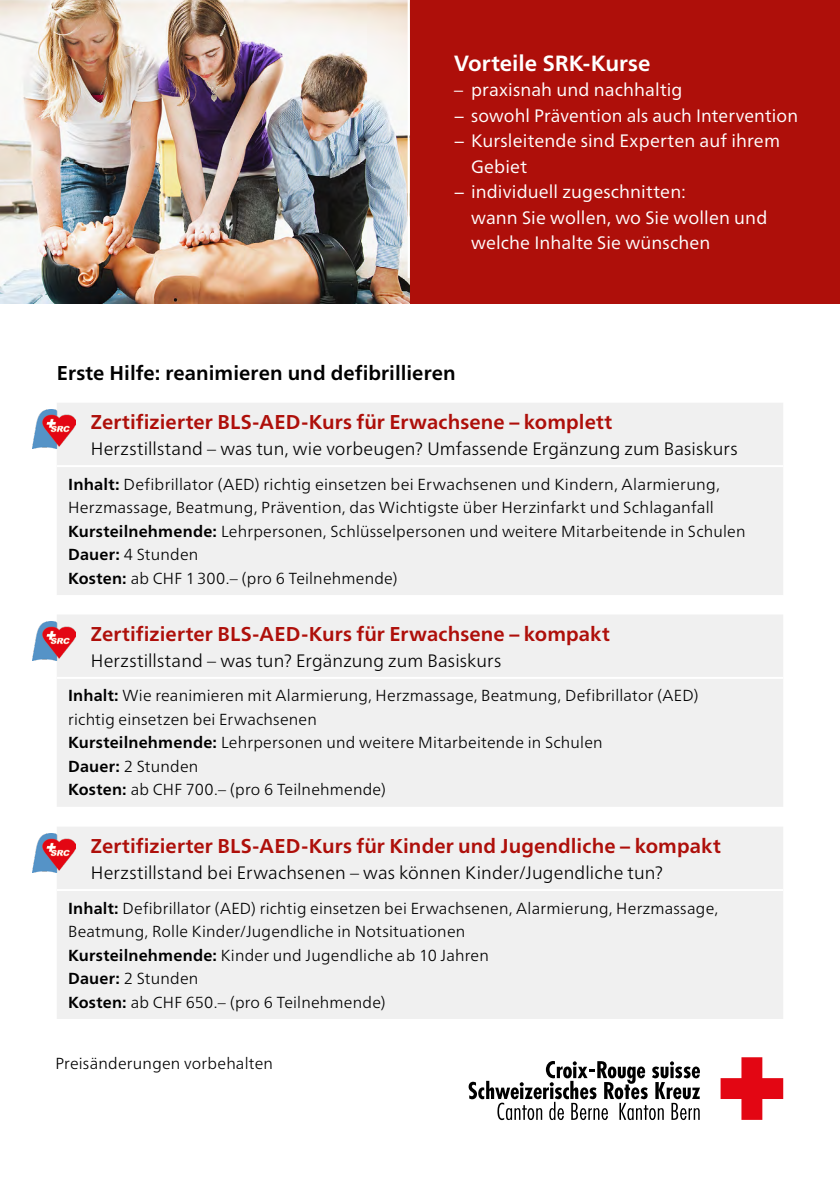
<style>
.page{position:relative;width:840px;height:1191px;background:#fff}
.page>*{position:absolute;margin:0;border:0;box-sizing:border-box;transform-origin:0 0}
.t1{font:700 22px "Frutiger Neue LTW1 G";color:#fff}
.t2{font:700 20px "Frutiger Neue LTW1 G";letter-spacing:.005em;color:#ae0f0a}
.t3{font:700 20px "Frutiger Neue LTW1 G";letter-spacing:.005em;color:#000}
.t4{font:18px "Frutiger Neue LTW1 G";letter-spacing:.005em;color:#fff}
.t5{font:300 18px "Frutiger Neue LTW1 G";letter-spacing:.005em;color:#000}
.t6{font:300 16px/23.6px "Frutiger Neue LTW1 G";letter-spacing:.01em;color:#000}
.s1{font-weight:700}
</style>
<div class="page">
<div style="left:408px;top:0;width:431px;height:303px;background:#ae0f0a"></div>
<img style="left:0;top:0;width:409px;height:303px">
<hr style="left:407px;top:0;width:2px;height:278px;background:#fff">
<svg style="left:720px;top:1057px;width:62px;height:62px"></svg>
<svg style="left:468px;top:1061px;width:231px;height:59px"></svg>
<div style="left:57px;top:403px;width:725px;height:192px;background:#f0f0f0"></div>
<hr style="left:57px;top:465px;width:725px;height:2px;background:#fff">
<img style="left:32px;top:409px;width:44px;height:40px">
<div style="left:57px;top:615px;width:725px;height:192px;background:#f0f0f0"></div>
<hr style="left:57px;top:677px;width:725px;height:2px;background:#fff">
<img style="left:32px;top:621px;width:44px;height:39px">
<div style="left:57px;top:827px;width:725px;height:192px;background:#f0f0f0"></div>
<hr style="left:57px;top:889px;width:725px;height:2px;background:#fff">
<img style="left:32px;top:833px;width:44px;height:40px">
<h1 class="t1" style="left:454px;top:50px;width:198px">Vorteile SRK-Kurse</h1>
<p class="t4" style="left:454px;top:79px;width:230px">– praxisnah und nachhaltig</p>
<p class="t4" style="left:454px;top:105px;width:345px">− sowohl Prävention als auch Intervention</p>
<p class="t4" style="left:454px;top:130px;width:327px">− Kursleitende sind Experten auf ihrem</p>
<p class="t4" style="left:471px;top:156px;width:58px">Gebiet</p>
<p class="t4" style="left:454px;top:181px;width:233px">− individuell zugeschnitten:</p>
<p class="t4" style="left:471px;top:207px;width:297px">wann Sie wollen, wo Sie wollen und</p>
<p class="t4" style="left:471px;top:232px;width:241px">welche Inhalte Sie wünschen</p>
<p class="t3" style="left:57px;top:361px;width:400px">Erste Hilfe: reanimieren und defibrillieren</p>
<p class="t2" style="left:91px;top:410px;width:522px">Zertifizierter BLS-AED-Kurs für Erwachsene – komplett</p>
<p class="t5" style="left:91px;top:437px;width:648px">Herzstillstand – was tun, wie vorbeugen? Umfassende Ergänzung zum Basiskurs</p>
<p class="t6" style="left:68px;top:472px;width:678px"><span class="s1">Inhalt:</span> Defibrillator (AED) richtig einsetzen bei Erwachsenen und Kindern, Alarmierung, Herzmassage, Beatmung, Prävention, das Wichtigste über Herzinfarkt und Schlaganfall <span class="s1">Kursteilnehmende:</span> Lehrpersonen, Schlüsselpersonen und weitere Mitarbeitende in Schulen <span class="s1">Dauer:</span> 4 Stunden<br><span class="s1">Kosten:</span> ab CHF 1300.– (pro 6 Teilnehmende)</p>
<p class="t2" style="left:91px;top:622px;width:520px">Zertifizierter BLS-AED-Kurs für Erwachsene – kompakt</p>
<p class="t5" style="left:91px;top:649px;width:412px">Herzstillstand – was tun? Ergänzung zum Basiskurs</p>
<p class="t6" style="left:68px;top:684px;width:631px"><span class="s1">Inhalt:</span> Wie reanimieren mit Alarmierung, Herzmassage, Beatmung, Defibrillator (AED) richtig einsetzen bei Erwachsenen<br><span class="s1">Kursteilnehmende:</span> Lehrpersonen und weitere Mitarbeitende in Schulen<br><span class="s1">Dauer:</span> 2 Stunden<br><span class="s1">Kosten:</span> ab CHF 700.– (pro 6 Teilnehmende)</p>
<p class="t2" style="left:91px;top:834px;width:631px">Zertifizierter BLS-AED-Kurs für Kinder und Jugendliche – kompakt</p>
<p class="t5" style="left:91px;top:861px;width:573px">Herzstillstand bei Erwachsenen – was können Kinder/Jugendliche tun?</p>
<p class="t6" style="left:68px;top:896px;width:651px"><span class="s1">Inhalt:</span> Defibrillator (AED) richtig einsetzen bei Erwachsenen, Alarmierung, Herzmassage, Beatmung, Rolle Kinder/Jugendliche in Notsituationen<br><span class="s1">Kursteilnehmende:</span> Kinder und Jugendliche ab 10 Jahren<br><span class="s1">Dauer:</span> 2 Stunden<br><span class="s1">Kosten:</span> ab CHF 650.– (pro 6 Teilnehmende)</p>
<p class="t6" style="left:55px;top:1051px;width:219px">Preisänderungen vorbehalten</p>
</div>
